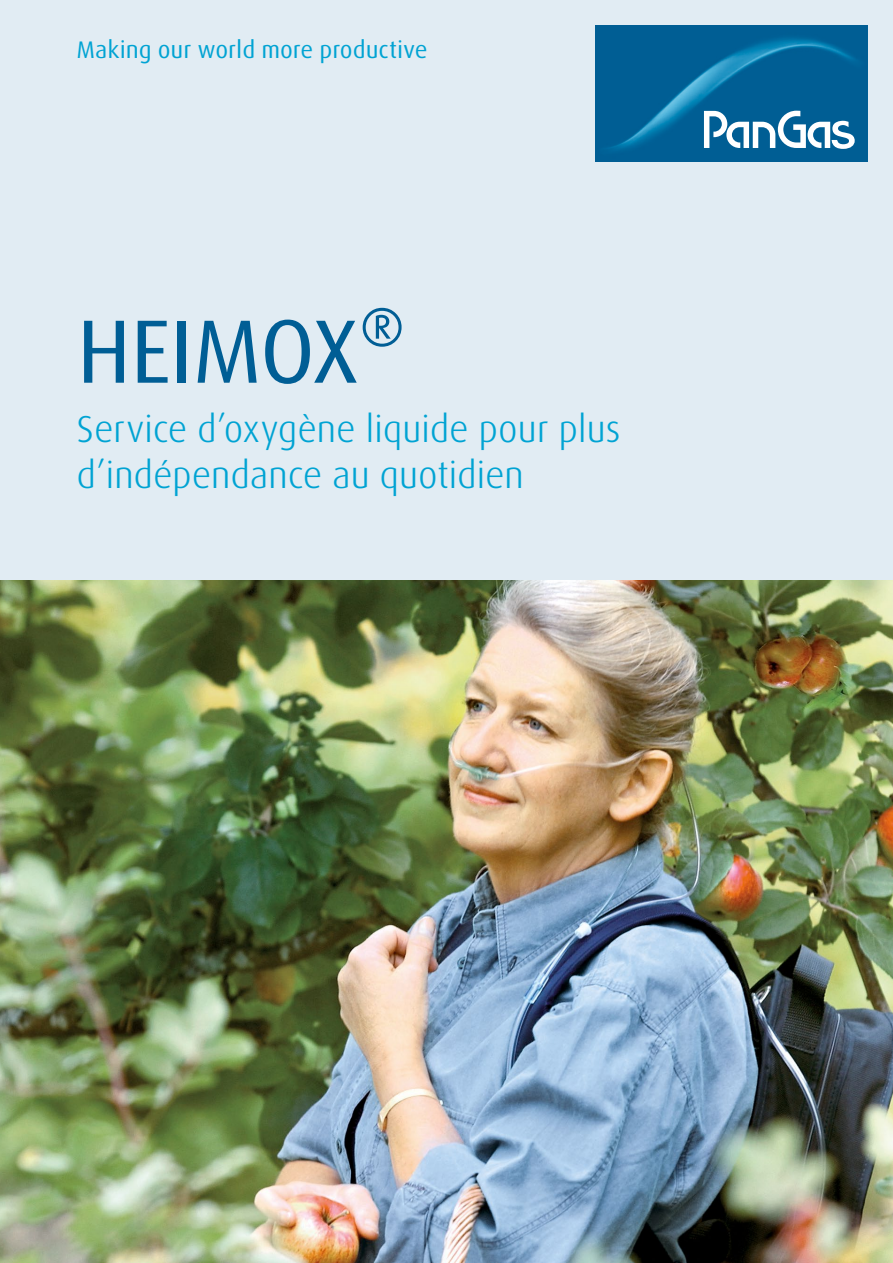
<style>
.page{position:relative;width:893px;height:1263px;background:#fff}
.page>*{position:absolute;margin:0;border:0;box-sizing:border-box;transform-origin:0 0}
.t1{font:90px "Linde Dax Global";letter-spacing:-.025em;color:#005e95}
.t2{font:300 37.5px/46.5px "Linde Dax Global";letter-spacing:-.01em;color:#00a3d3}
.t3{font:24px "Linde Dax Global";letter-spacing:-.005em;color:#00a3d3}
</style>
<div class="page">
<div style="left:0;top:0;width:893px;height:580px;background:#e1ecf3"></div>
<img style="left:0;top:580px;width:893px;height:683px">
<img style="left:595px;top:25px;width:272px;height:137px">
<svg style="left:704px;top:111px;width:151px;height:38px;background:#639cbd"></svg>
<p class="t3" style="left:77px;top:36px;width:353px">Making our world more productive</p>
<h1 class="t1" style="left:77px;top:299px;width:330px">HEIMOX®</h1>
<p class="t2" style="left:77px;top:406px;width:546px">Service d’oxygène liquide pour plus d’indépendance au quotidien</p>
</div>
